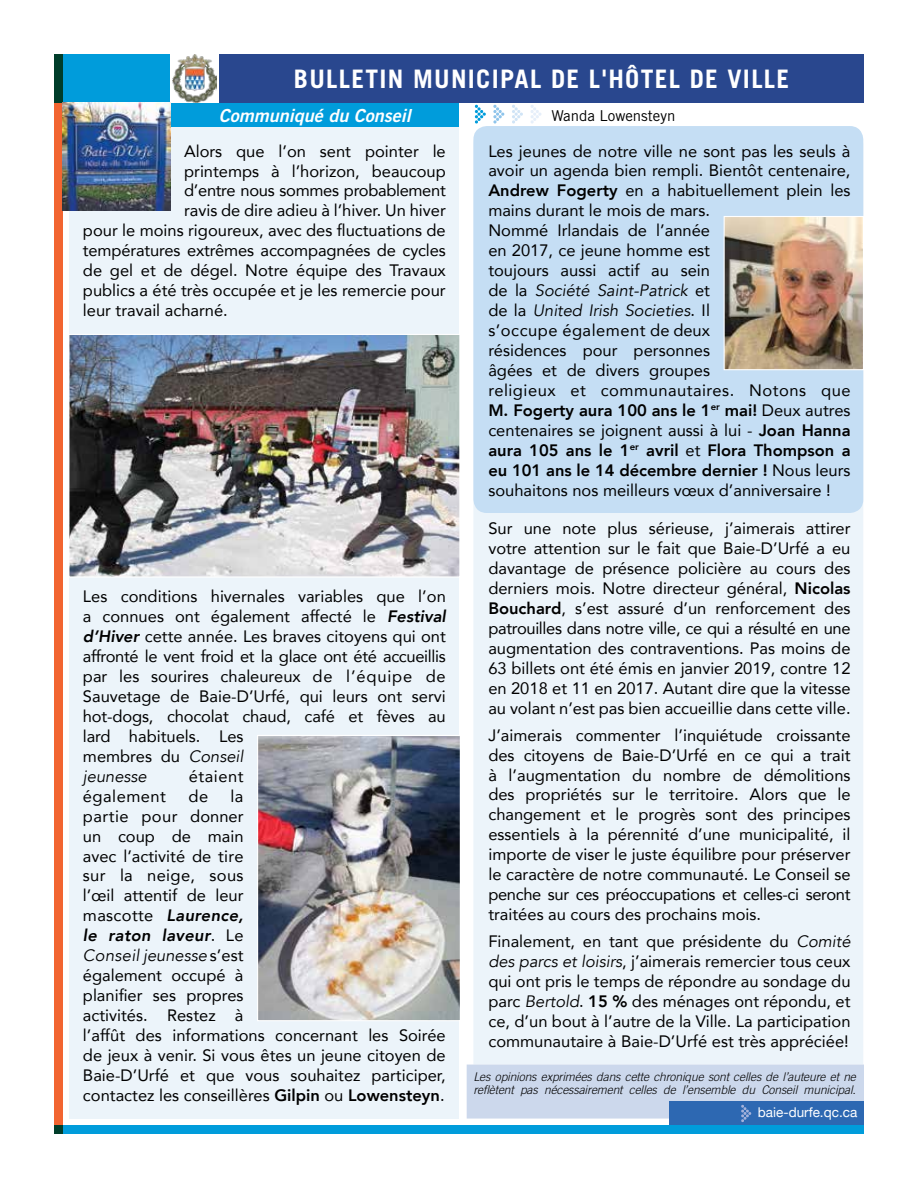
<style>
.page{position:relative;width:918px;height:1188px;background:#fff}
.page>*{position:absolute;margin:0;border:0;box-sizing:border-box;transform-origin:0 0}
.t1{font:700 25.5px "Trade Gothic";letter-spacing:.05em;color:#fff}
.t2{font:italic 18px "Trade Gothic Bold Two";color:#fff}
.t3{font:16.5px/20px "Avenir";color:#000}
.t4{font:16.5px "Avenir";letter-spacing:-.02em;color:#000}
.t5{font:16.5px "Avenir";letter-spacing:.03em;color:#000}
.t6{font:15px "Trade Gothic";color:#000}
.t7{font:13.5px "Helvetica Neue";color:#fff}
.t8{font:italic 300 12px/13.5px "Trade Gothic";letter-spacing:-.01em;color:#000}
.s1{font-weight:800;font-style:italic}
.s2{font-style:italic}
.s3{font-weight:800}
</style>
<div class="page">
<div style="left:54px;top:1125px;width:810px;height:9px;background:#009cdb"></div>
<div style="left:219px;top:54px;width:645px;height:49px;background:#29478e"></div>
<div style="left:54px;top:54px;width:117px;height:49px;background:#009cdb"></div>
<div style="left:54px;top:54px;width:9px;height:1080px;background:#f26531"></div>
<img style="left:173px;top:54px;width:43px;height:48px">
<div style="left:69px;top:127px;width:390px;height:992px;background:#ecf4fa"></div>
<div style="left:473px;top:127px;width:390px;height:938px;background:#ecf4fa"></div>
<div style="left:171px;top:103px;width:288px;height:24px;background:#009cdb"></div>
<div style="left:467px;top:1065px;width:397px;height:54px;background:#ccd8ec"></div>
<div style="left:669px;top:1102px;width:195px;height:23px;background:#2d68b2"></div>
<svg style="left:741px;top:1105px;width:10px;height:17px"></svg>
<svg style="left:475px;top:105px;width:11px;height:19px"></svg>
<svg style="left:493px;top:105px;width:11px;height:19px"></svg>
<svg style="left:512px;top:105px;width:11px;height:19px"></svg>
<svg style="left:530px;top:105px;width:12px;height:19px"></svg>
<img style="left:63px;top:103px;width:108px;height:108px">
<div style="left:473px;top:126px;width:390px;height:387px;background:#c5def4;border-radius:13px"></div>
<img style="left:69px;top:334px;width:391px;height:243px">
<img style="left:257px;top:735px;width:203px;height:286px">
<img style="left:726px;top:218px;width:136px;height:150px">
<div style="left:724px;top:216px;width:140px;height:154px;border:1px solid #fff"></div>
<h1 class="t1" style="left:294px;top:63px;width:497px">BULLETIN MUNICIPAL DE L'HÔTEL DE VILLE</h1>
<p class="t2" style="left:219px;top:104px;width:194px">Communiqué du Conseil</p>
<p class="t6" style="left:551px;top:107px;width:126px">Wanda Lowensteyn</p>
<p class="t3" style="left:184px;top:140px;width:263px">Alors que l’on sent pointer le</p>
<p class="t3" style="left:184px;top:160px;width:263px">printemps à l’horizon, beaucoup</p>
<p class="t4" style="left:184px;top:177px;width:263px">d’entre nous sommes probablement</p>
<p class="t3" style="left:184px;top:200px;width:263px">ravis de dire adieu à l’hiver. Un hiver</p>
<p class="t3" style="left:83px;top:220px;width:364px">pour le moins rigoureux, avec des fluctuations de</p>
<p class="t3" style="left:83px;top:240px;width:364px">températures extrêmes accompagnées de cycles</p>
<p class="t3" style="left:83px;top:260px;width:364px">de gel et de dégel. Notre équipe des Travaux</p>
<p class="t3" style="left:83px;top:280px;width:364px">publics a été très occupée et je les remercie pour</p>
<p class="t3" style="left:83px;top:300px;width:146px">leur travail acharné.</p>
<p class="t3" style="left:83px;top:586px;width:364px">Les conditions hivernales variables que l’on a connues ont également affecté le <span class="s1">Festival d’Hiver</span> cette année. Les braves citoyens qui ont affronté le vent froid et la glace ont été accueillis par les sourires chaleureux de l’équipe de Sauvetage de Baie-D’Urfé, qui leurs ont servi hot-dogs, chocolat chaud, café et fèves au lard habituels. Les<br>membres du <span class="s2">Conseil<br>jeunesse</span></p>
<p class="t5" style="left:189px;top:763px;width:56px">étaient</p>
<p class="t3" style="left:83px;top:785px;width:364px;text-indent:148px">la<br>partie pour donner<br>un coup de main<br>avec l’activité de tire<br>sur la neige, sous<br>l’œil attentif de leur<br>mascotte <span class="s1">Laurence,<br>le raton laveur</span>. Le<br><span class="s2">Conseil jeunesse</span> s’est<br>également occupé à<br>planifier ses propres<br>activités. Restez à<br>l’affût des informations concernant les Soirée de jeux à venir. Si vous êtes un jeune citoyen de<br>Baie-D’Urfé et que vous souhaitez participer, contactez les conseillères <span class="s3">Gilpin</span> ou <span class="s3">Lowensteyn</span>.</p>
<p class="t5" style="left:83px;top:783px;width:85px">également</p>
<p class="t3" style="left:188px;top:785px;width:21px">de</p>
<p class="t3" style="left:488px;top:140px;width:364px">Les jeunes de notre ville ne sont pas les seuls à avoir un agenda bien rempli. Bientôt centenaire, <span class="s3">Andrew Fogerty</span> en a habituellement plein les mains durant le mois de mars.<br>Nommé Irlandais de l’année<br>en 2017, ce jeune homme est<br>toujours aussi actif au sein<br>de la <span class="s2">Société Saint-Patrick</span> et<br>de la <span class="s2">United Irish Societies</span>. Il<br>s’occupe également de deux<br>résidences pour personnes<br>âgées et de divers groupes<br>religieux et communautaires. Notons que <span class="s3">M. Fogerty aura 100 ans le 1</span><sup>er</sup> <span class="s3">mai!</span> Deux autres centenaires se joignent aussi à lui - <span class="s3">Joan Hanna aura 105 ans le 1</span><sup>er</sup> <span class="s3">avril</span> et <span class="s3">Flora Thompson a eu 101 ans le 14 décembre dernier !</span> Nous leurs souhaitons nos meilleurs vœux d’anniversaire !</p>
<p class="t3" style="left:488px;top:518px;width:364px;text-align:justify">Sur une note plus sérieuse, j’aimerais attirer votre attention sur le fait que Baie-D’Urfé a eu davantage de présence policière au cours des derniers mois. Notre directeur général, <span class="s3">Nicolas Bouchard</span>, s’est assuré d’un renforcement des patrouilles dans notre ville, ce qui a résulté en une augmentation des contraventions. Pas moins de 63 billets ont été émis en janvier 2019, contre 12 en 2018 et 11 en 2017. Autant dire que la vitesse au volant n’est pas bien accueillie dans cette ville.</p>
<p class="t3" style="left:488px;top:724px;width:364px;text-align:justify">J’aimerais commenter l’inquiétude croissante des citoyens de Baie-D’Urfé en ce qui a trait à l’augmentation du nombre de démolitions des propriétés sur le territoire. Alors que le changement et le progrès sont des principes essentiels à la pérennité d’une municipalité, il importe de viser le juste équilibre pour préserver le caractère de notre communauté. Le Conseil se penche sur ces préoccupations et celles-ci seront traitées au cours des prochains mois.</p>
<p class="t3" style="left:488px;top:931px;width:364px;text-align:justify">Finalement, en tant que présidente du <span class="s2">Comité des parcs et loisirs</span>, j’aimerais remercier tous ceux qui ont pris le temps de répondre au sondage du parc <span class="s2">Bertold</span>. <span class="s3">15 %</span> des ménages ont répondu, et ce, d’un bout à l’autre de la Ville. La participation communautaire à Baie-D’Urfé est très appréciée!</p>
<p class="t8" style="left:473px;top:1070px;width:384px">Les opinions exprimées dans cette chronique sont celles de l’auteure et ne reflètent pas nécessairement celles de l’ensemble du Conseil municipal.</p>
<p class="t7" style="left:758px;top:1103px;width:101px">baie-durfe.qc.ca</p>
</div>
